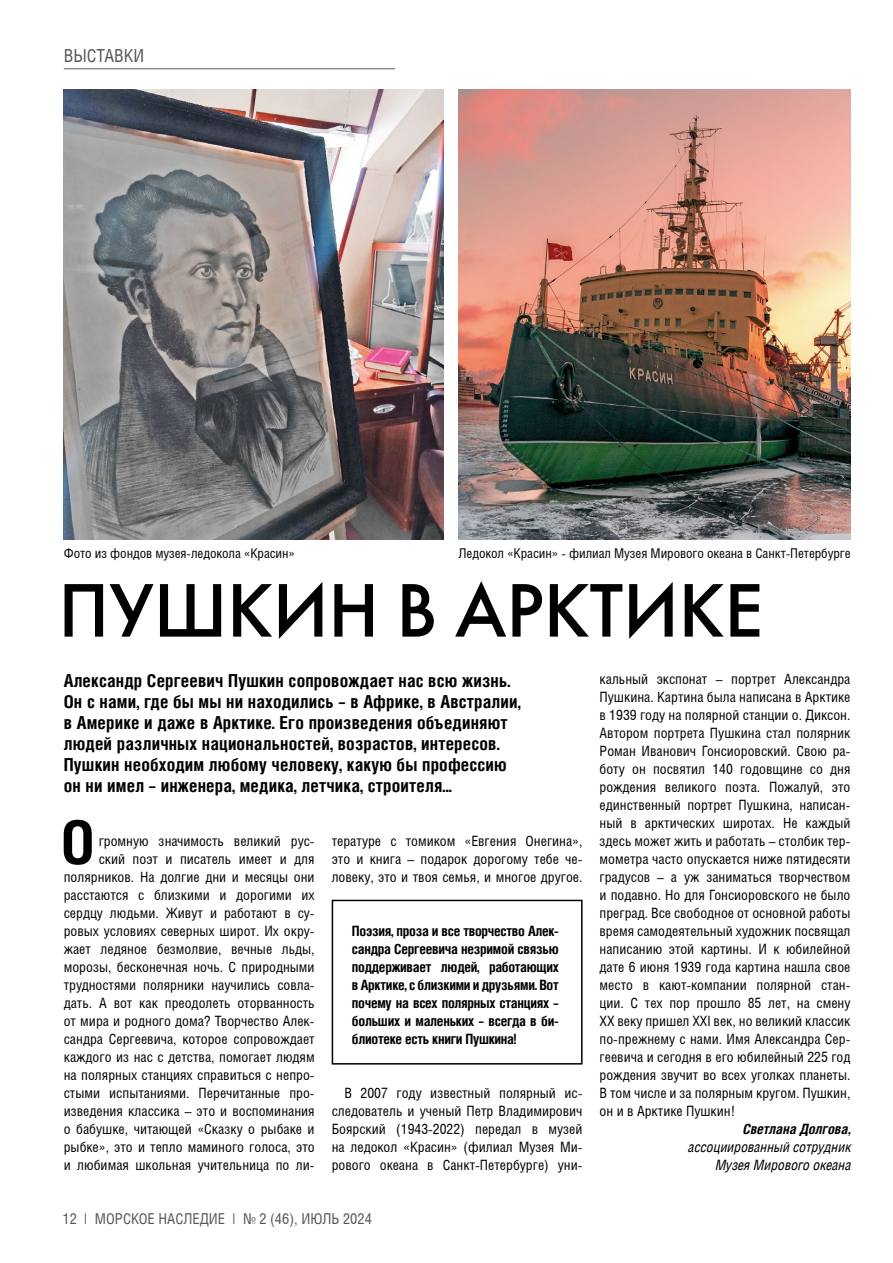
<style>
.page{position:relative;width:893px;height:1263px;background:#fff}
.page>*{position:absolute;margin:0;border:0;box-sizing:border-box;transform-origin:0 0}
.t1{font:75px "Futura Futuris C";color:#000}
.t2{font:700 60px "Helios Cond";color:#000}
.t3{font:700 18px/21px "Helios Cond";letter-spacing:.01em;color:#000}
.t4{font:18px "Helios Cond";color:#575756}
.t5{font:15px "Helios Cond";color:#575756}
.t6{font:14.25px/18px "Helios Cond";color:#000;text-align:justify}
.t7{font:700 14.25px/18px "Helios Cond";letter-spacing:-.02em;color:#000;text-align:justify}
.t8{font:italic 14.25px/18px "Helios Cond";color:#000;text-align:right}
.t9{font:italic 700 14.25px "Helios Cond";color:#000}
.t10{font:13.5px "Helios Cond";letter-spacing:-.005em;color:#000}
</style>
<div class="page">
<hr style="left:64px;top:68px;width:331px;height:1px;background:#575756">
<div style="left:332px;top:900px;width:251px;height:164px;border:2px solid #000"></div>
<img style="left:64px;top:89px;width:379px;height:450px">
<img style="left:458px;top:89px;width:392px;height:450px">
<p class="t4" style="left:64px;top:45px;width:82px">ВЫСТАВКИ</p>
<p class="t10" style="left:64px;top:545px;width:233px">Фото из фондов музея-ледокола «Красин»</p>
<p class="t10" style="left:458px;top:545px;width:394px">Ледокол «Красин» - филиал Музея Мирового океана в Санкт-Петербурге</p>
<h1 class="t1" style="left:59px;top:565px;width:706px">ПУШКИН В АРКТИКЕ</h1>
<p class="t3" style="left:64px;top:669px;width:459px">Александр Сергеевич Пушкин сопровождает нас всю жизнь.<br>Он с нами, где бы мы ни находились – в Африке, в Австралии, в Америке и даже в Арктике. Его произведения объединяют людей различных национальностей, возрастов, интересов.<br>Пушкин необходим любому человеку, какую бы профессию он ни имел – инженера, медика, летчика, строителя...</p>
<h2 class="t2" style="left:61px;top:806px;width:35px">О</h2>
<p class="t6" style="left:600px;top:669px;width:252px">кальный экспонат – портрет Александра Пушкина. Картина была написана в Арктике в 1939 году на полярной станции о. Диксон.<br>Автором портрета Пушкина стал полярник Роман Иванович Гонсиоровский. Свою ра&shy;боту он посвятил 140 годовщине со дня рождения великого поэта. Пожалуй, это единственный портрет Пушкина, написан&shy;ный в арктических широтах. Не каждый здесь может жить и работать – столбик тер&shy;мометра часто опускается ниже пятидесяти градусов – а уж заниматься творчеством и подавно. Но для Гонсиоровского не было преград. Все свободное от основной работы время самодеятельный художник посвящал написанию этой картины. И к юбилейной дате 6 июня 1939 года картина нашла свое место в кают-компании полярной стан&shy;ции. С тех пор прошло 85 лет, на смену ХХ веку пришел ХХI век, но великий классик по-прежнему с нами. Имя Александра Сер&shy;геевича и сегодня в его юбилейный 225 год рождения звучит во всех уголках планеты.<br>В том числе и за полярным кругом. Пушкин, он и в Арктике Пушкин!</p>
<p class="t9" style="left:743px;top:1120px;width:109px">Светлана Долгова,</p>
<p class="t8" style="left:688px;top:1138px;width:164px">ассоциированный сотрудник<br>Музея Мирового океана</p>
<p class="t6" style="left:332px;top:831px;width:252px">тературе с томиком «Евгения Онегина», это и книга – подарок дорогому тебе че&shy;ловеку, это и твоя семья, и многое другое.</p>
<p class="t6" style="left:64px;top:831px;width:252px;text-align:right">громную значимость великий рус-<br>ский поэт и писатель имеет и для полярников. На долгие дни и месяцы они расстаются с близкими и дорогими их сердцу людьми. Живут и работают в су&shy;ровых условиях северных широт. Их окру&shy;жает ледяное безмолвие, вечные льды, морозы, бесконечная ночь. С природными трудностями полярники научились совла&shy;дать. А вот как преодолеть оторванность от мира и родного дома? Творчество Алек&shy;сандра Сергеевича, которое сопровождает каждого из нас с детства, помогает людям на полярных станциях справиться с непро&shy;стыми испытаниями. Перечитанные про&shy;изведения классика – это и воспоминания о бабушке, читающей «Сказку о рыбаке и рыбке», это и тепло маминого голоса, это и любимая школьная учительница по ли-</p>
<p class="t7" style="left:352px;top:921px;width:208px">Поэзия, проза и все творчество Алек&shy;сандра Сергеевича незримой связью поддерживает людей, работающих в Арктике, с близкими и друзьями. Вот почему на всех полярных станциях – больших и маленьких – всегда в би&shy;блиотеке есть книги Пушкина!</p>
<p class="t6" style="left:332px;top:1083px;width:252px;text-indent:13px">В 2007 году известный полярный ис&shy;следователь и ученый Петр Владимирович Боярский (1943-2022) передал в музей на ледокол «Красин» (филиал Музея Ми&shy;рового океана в Санкт-Петербурге) уни-</p>
<p class="t5" style="left:63px;top:1209px;width:311px">12 | МОРСКОЕ НАСЛЕДИЕ | № 2 (46), ИЮЛЬ 2024</p>
</div>
